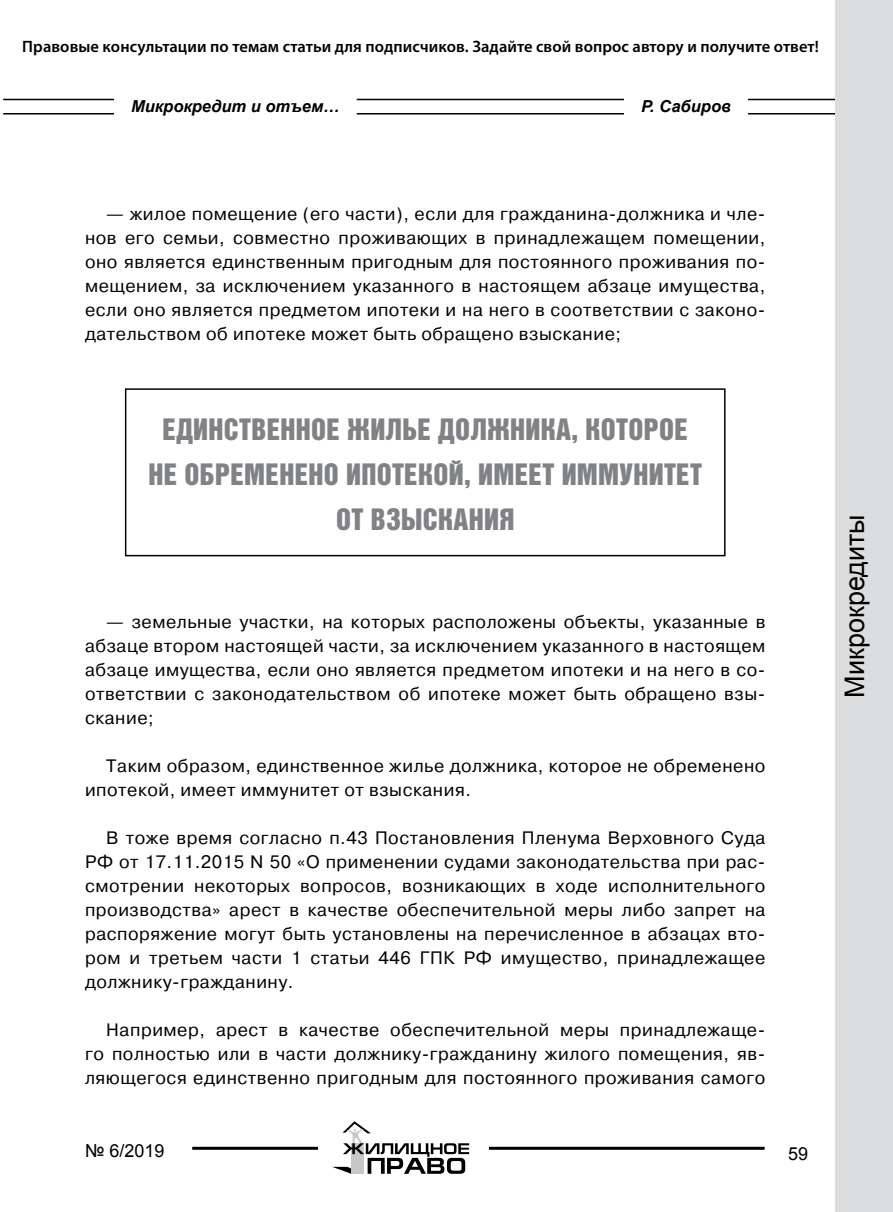
<style>
.page{position:relative;width:893px;height:1212px;background:#fff}
.page>*{position:absolute;margin:0;border:0;box-sizing:border-box;transform-origin:0 0}
.t1{font:30px/45px "Bastion Kontrast Alt C";letter-spacing:.01em;color:#808285;text-align:center}
.t2{font:27px "Arial";color:#000}
.t3{font:18px/24px "Pragmatica";letter-spacing:.03em;color:#000;text-align:justify}
.t4{font:18px "Arial";color:#000}
.t5{font:600 16.5px "Myriad Pro";letter-spacing:.005em;color:#000}
.t6{font:italic 700 16.5px "Arial";color:#000}
</style>
<div class="page">
<hr style="left:3px;top:99px;width:857px;height:1px;background:#000">
<hr style="left:3px;top:113px;width:857px;height:1px;background:#000">
<div style="left:835px;top:0;width:58px;height:1212px;background:#dcddde"></div>
<div style="left:624px;top:95px;width:124px;height:23px;background:#fff"></div>
<div style="left:114px;top:95px;width:243px;height:23px;background:#fff"></div>
<hr style="left:192px;top:1147px;width:573px;height:3px;background:#000">
<div style="left:319px;top:1108px;width:170px;height:85px;background:#fff"></div>
<svg style="left:332px;top:1121px;width:137px;height:53px"></svg>
<div style="left:125px;top:388px;width:600px;height:168px;border:2px solid #000"></div>
<p class="t5" style="left:22px;top:36px;width:798px">Правовые консультации по темам статьи для подписчиков. Задайте свой вопрос автору и получите ответ!</p>
<p class="t6" style="left:131px;top:96px;width:210px">Микрокредит и отъем…</p>
<p class="t6" style="left:641px;top:96px;width:92px">Р. Сабиров</p>
<p class="t3" style="left:85px;top:203px;width:682px;text-indent:21px">— жилое помещение (его части), если для гражданина-должника и чле&shy;нов его семьи, совместно проживающих в принадлежащем помещении, оно является единственным пригодным для постоянного проживания по&shy;мещением, за исключением указанного в настоящем абзаце имущества, если оно является предметом ипотеки и на него в соответствии с законо&shy;дательством об ипотеке может быть обращено взыскание;</p>
<h1 class="t1" style="left:148px;top:407px;width:555px">единственное жилье должника, которое не обременено ипотекой, имеет иммунитет от взыскания</h1>
<p class="t3" style="left:85px;top:610px;width:682px;text-indent:21px">— земельные участки, на которых расположены объекты, указанные в абзаце втором настоящей части, за исключением указанного в настоящем абзаце имущества, если оно является предметом ипотеки и на него в со&shy;ответствии с законодательством об ипотеке может быть обращено взы&shy;скание;</p>
<p class="t3" style="left:85px;top:754px;width:682px;text-indent:21px">Таким образом, единственное жилье должника, которое не обременено ипотекой, имеет иммунитет от взыскания.</p>
<p class="t3" style="left:85px;top:826px;width:682px;text-indent:21px">В тоже время согласно п.43 Постановления Пленума Верховного Суда РФ от 17.11.2015 N 50 «О применении судами законодательства при рас&shy;смотрении некоторых вопросов, возникающих в ходе исполнительного производства» арест в качестве обеспечительной меры либо запрет на распоряжение могут быть установлены на перечисленное в абзацах вто&shy;ром и третьем части 1 статьи 446 ГПК РФ имущество, принадлежащее должнику-гражданину.</p>
<p class="t3" style="left:85px;top:1018px;width:682px;text-indent:21px">Например, арест в качестве обеспечительной меры принадлежаще&shy;го полностью или в части должнику-гражданину жилого помещения, яв&shy;ляющегося единственно пригодным для постоянного проживания самого</p>
<p class="t4" style="left:85px;top:1139px;width:81px">№ 6/2019</p>
<p class="t4" style="left:788px;top:1142px;width:22px">59</p>
<h2 class="t2" style="left:837px;top:698px;width:185px;rotate:-90deg">Микрокредиты</h2>
</div>
